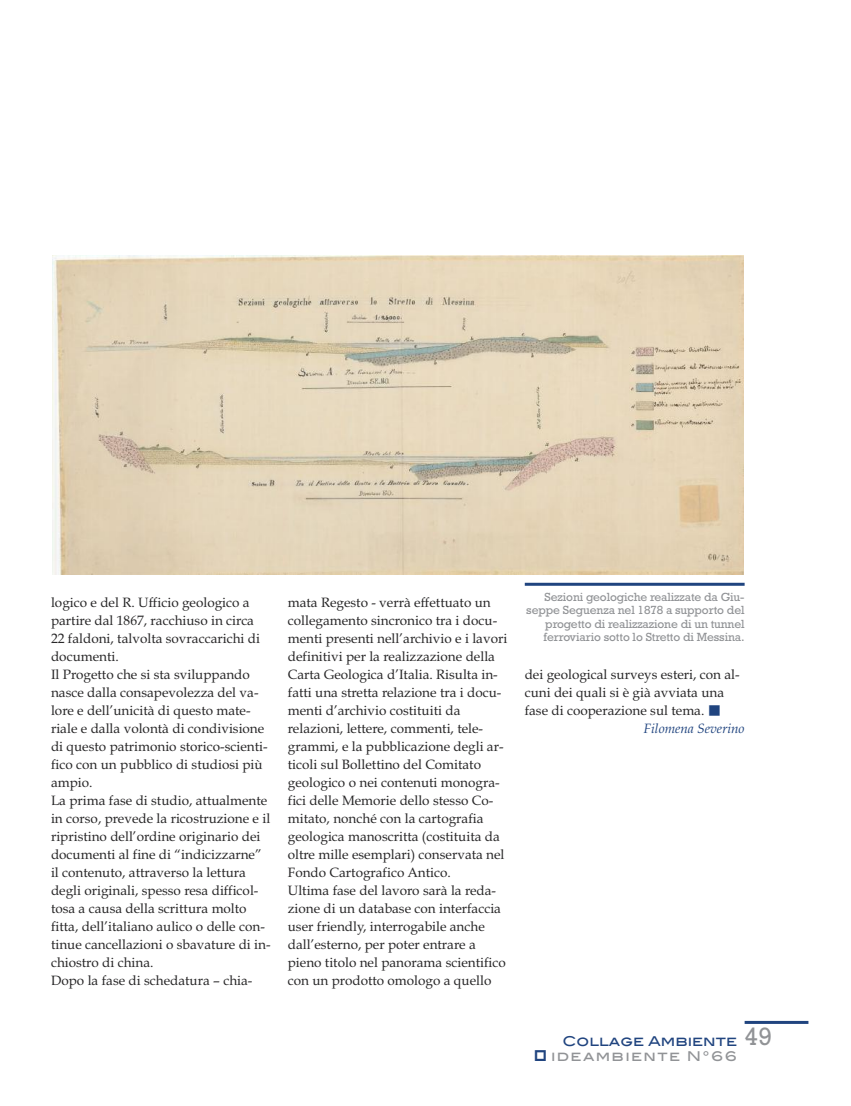
<style>
.page{position:relative;width:851px;height:1106px;background:#fff}
.page>*{position:absolute;margin:0;border:0;box-sizing:border-box;transform-origin:0 0}
.t1{font:25.5px "Rockwell";color:#919396}
.t2{font:13.5px/18px "Book Antiqua";color:#272627}
.t3{font:italic 13.5px "Book Antiqua";color:#20447f}
.t4{font:13.5px "Blair Md ITCTT Medium";color:#20447f}
.t5{font:13.5px "Blair Md ITCTT Medium";letter-spacing:.1em;color:#919396}
.t6{font:12px/13.5px "Rockwell";letter-spacing:-.01em;color:#919396;text-align:right}
.s1{color:#20447f}
</style>
<div class="page">
<hr style="left:744px;top:1020px;width:64px;height:3px;background:#20447f">
<img style="left:52px;top:255px;width:691px;height:320px">
<hr style="left:524px;top:583px;width:220px;height:3px;background:#20447f">
<p class="t2" style="left:51px;top:593px;width:221px">logico e del R. Ufficio geologico a partire dal 1867, racchiuso in circa 22 faldoni, talvolta sovraccarichi di documenti.<br>Il Progetto che si sta sviluppando nasce dalla consapevolezza del va&shy;lore e dell’unicità di questo mate&shy;riale e dalla volontà di condivisione di questo patrimonio storico-scienti&shy;fico con un pubblico di studiosi più ampio.<br>La prima fase di studio, attualmente in corso, prevede la ricostruzione e il ripristino dell’ordine originario dei documenti al fine di “indicizzarne” il contenuto, attraverso la lettura degli originali, spesso resa difficol&shy;tosa a causa della scrittura molto fitta, dell’italiano aulico o delle con&shy;tinue cancellazioni o sbavature di in&shy;chiostro di china.<br>Dopo la fase di schedatura – chia-</p>
<p class="t2" style="left:288px;top:593px;width:221px">mata Regesto - verrà effettuato un collegamento sincronico tra i docu&shy;menti presenti nell’archivio e i lavori definitivi per la realizzazione della Carta Geologica d’Italia. Risulta in&shy;fatti una stretta relazione tra i docu&shy;menti d’archivio costituiti da relazioni, lettere, commenti, tele&shy;grammi, e la pubblicazione degli ar&shy;ticoli sul Bollettino del Comitato geologico o nei contenuti monogra&shy;fici delle Memorie dello stesso Co&shy;mitato, nonché con la cartografia geologica manoscritta (costituita da oltre mille esemplari) conservata nel Fondo Cartografico Antico.<br>Ultima fase del lavoro sarà la reda&shy;zione di un database con interfaccia user friendly, interrogabile anche dall’esterno, per poter entrare a pieno titolo nel panorama scientifico con un prodotto omologo a quello</p>
<p class="t6" style="left:526px;top:590px;width:220px">Sezioni geologiche realizzate da Giu&shy;seppe Seguenza nel 1878 a supporto del progetto di realizzazione di un tunnel ferroviario sotto lo Stretto di Messina.</p>
<p class="t2" style="left:524px;top:665px;width:216px">dei geological surveys esteri, con al-</p>
<p class="t2" style="left:524px;top:683px;width:201px">cuni dei quali si è già avviata una</p>
<p class="t2" style="left:524px;top:701px;width:198px">fase di cooperazione sul tema. <span class="s1">■</span></p>
<p class="t3" style="left:643px;top:720px;width:102px">Filomena Severino</p>
<p class="t4" style="left:562px;top:1029px;width:176px">Collage Ambiente</p>
<p class="t5" style="left:551px;top:1044px;width:187px">ideambiente N°66</p>
<h1 class="t1" style="left:744px;top:1021px;width:29px">49</h1>
</div>
